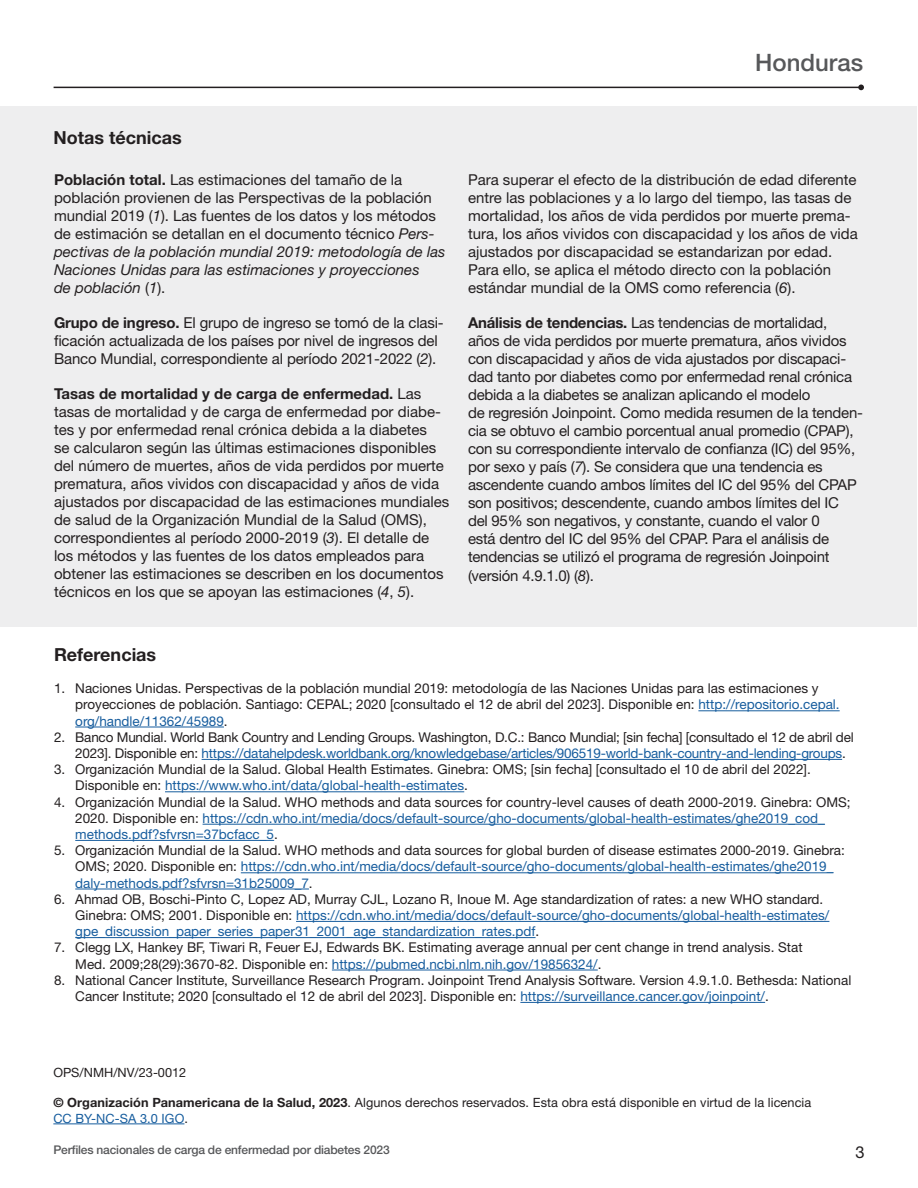
<style>
.page{position:relative;width:918px;height:1188px;background:#fff}
.page>*{position:absolute;margin:0;border:0;box-sizing:border-box;transform-origin:0 0}
.nombre_país{font:500 24px "Helvetica Neue LT Std";color:#57585a}
.nombre_país-2{font:700 18px "Helvetica Neue LT Std";color:#231f20}
.referencias_título{font:700 18px "Helvetica Neue LT Std";color:#231f20}
.t1{font:16.5px "Helvetica Neue LT Std";color:#231f20}
.nota_tecnica_texto{font:15px/18px "Helvetica Neue LT Std";color:#231f20}
.referencias{font:13.5px/16.2px "Helvetica Neue LT Std";color:#231f20}
.referencias-2{font:13.5px/16.2px "Helvetica Neue LT Std";color:#175d9e}
.nota_tecnica_texto-2{font:12.75px/15.3px "Helvetica Neue LT Std";letter-spacing:.005em;color:#231f20}
.t2{font:500 12px "Helvetica Neue LT Std";letter-spacing:-.015em;color:#57585a}
.s1{font-weight:700}
.s2{font-style:italic}
.s3{color:#175d9e}
.s4{color:#231f20}
</style>
<div class="page">
<hr style="left:54px;top:87px;width:808px;height:1px;background:#231f20">
<svg style="left:858px;top:85px;width:6px;height:5px"></svg>
<div style="left:1px;top:106px;width:916px;height:521px;background:#eeeeef"></div>
<hr style="left:698px;top:710px;width:142px;height:1px;background:#175d9e">
<hr style="left:75px;top:727px;width:149px;height:1px;background:#175d9e">
<hr style="left:202px;top:759px;width:640px;height:1px;background:#175d9e">
<hr style="left:165px;top:791px;width:299px;height:1px;background:#175d9e">
<hr style="left:203px;top:824px;width:622px;height:1px;background:#175d9e">
<hr style="left:75px;top:840px;width:199px;height:1px;background:#175d9e">
<hr style="left:241px;top:872px;width:592px;height:1px;background:#175d9e">
<hr style="left:75px;top:889px;width:234px;height:1px;background:#175d9e">
<hr style="left:296px;top:921px;width:533px;height:1px;background:#175d9e">
<hr style="left:75px;top:937px;width:461px;height:1px;background:#175d9e">
<hr style="left:332px;top:970px;width:266px;height:1px;background:#175d9e">
<hr style="left:520px;top:1002px;width:245px;height:1px;background:#175d9e">
<hr style="left:53px;top:1124px;width:131px;height:1px;background:#175d9e">
<p class="nombre_país" style="left:755px;top:48px;width:110px">Honduras</p>
<p class="nombre_país-2" style="left:54px;top:126px;width:130px">Notas técnicas</p>
<p class="nota_tecnica_texto" style="left:54px;top:170px;width:393px"><span class="s1">Población total.</span> Las estimaciones del tamaño de la población provienen de las Perspectivas de la población mundial 2019 (<span class="s2">1</span>). Las fuentes de los datos y los métodos de estimación se detallan en el documento técnico <span class="s2">Pers&shy;pectivas de la población mundial 2019: metodología de las Naciones Unidas para las estimaciones y proyecciones<br>de población</span> (<span class="s2">1</span>).</p>
<p class="nota_tecnica_texto" style="left:54px;top:313px;width:391px"><span class="s1">Grupo de ingreso.</span> El grupo de ingreso se tomó de la clasi&shy;ficación actualizada de los países por nivel de ingresos del<br>Banco Mundial, correspondiente al período 2021-2022 (<span class="s2">2</span>).</p>
<p class="nota_tecnica_texto" style="left:54px;top:384px;width:397px"><span class="s1">Tasas de mortalidad y de carga de enfermedad.</span> Las tasas de mortalidad y de carga de enfermedad por diabe&shy;tes y por enfermedad renal crónica debida a la diabetes<br>se calcularon según las últimas estimaciones disponibles del número de muertes, años de vida perdidos por muerte prematura, años vividos con discapacidad y años de vida ajustados por discapacidad de las estimaciones mundiales de salud de la Organización Mundial de la Salud (OMS), correspondientes al período 2000-2019 (<span class="s2">3</span>). El detalle de los métodos y las fuentes de los datos empleados para obtener las estimaciones se describen en los documentos técnicos en los que se apoyan las estimaciones (<span class="s2">4</span>, <span class="s2">5</span>).</p>
<p class="nota_tecnica_texto" style="left:468px;top:170px;width:391px">Para superar el efecto de la distribución de edad diferente entre las poblaciones y a lo largo del tiempo, las tasas de mortalidad, los años de vida perdidos por muerte prema&shy;tura, los años vividos con discapacidad y los años de vida ajustados por discapacidad se estandarizan por edad.<br>Para ello, se aplica el método directo con la población estándar mundial de la OMS como referencia (<span class="s2">6</span>).</p>
<p class="nota_tecnica_texto" style="left:468px;top:313px;width:397px"><span class="s1">Análisis de tendencias.</span> Las tendencias de mortalidad,<br>años de vida perdidos por muerte prematura, años vividos con discapacidad y años de vida ajustados por discapaci&shy;dad tanto por diabetes como por enfermedad renal crónica debida a la diabetes se analizan aplicando el modelo<br>de regresión Joinpoint. Como medida resumen de la tenden&shy;cia se obtuvo el cambio porcentual anual promedio (CPAP), con su correspondiente intervalo de confianza (IC) del 95%, por sexo y país (<span class="s2">7</span>). Se considera que una tendencia es ascendente cuando ambos límites del IC del 95% del CPAP son positivos; descendente, cuando ambos límites del IC<br>del 95% son negativos, y constante, cuando el valor 0<br>está dentro del IC del 95% del CPAP. Para el análisis de tendencias se utilizó el programa de regresión Joinpoint</p>
<p class="nota_tecnica_texto" style="left:468px;top:567px;width:127px">(versión 4.9.1.0) (<span class="s2">8</span>).</p>
<p class="referencias_título" style="left:54px;top:643px;width:104px">Referencias</p>
<p class="referencias" style="left:75px;top:680px;width:766px;text-indent:-21px">1. Naciones Unidas. Perspectivas de la población mundial 2019: metodología de las Naciones Unidas para las estimaciones y proyecciones de población. Santiago: CEPAL; 2020 [consultado el 12 de abril del 2023]. Disponible en: <span class="s3">http://repositorio.cepal. org/handle/11362/45989</span>.</p>
<p class="referencias" style="left:75px;top:729px;width:780px;text-indent:-21px">2. Banco Mundial. World Bank Country and Lending Groups. Washington, D.C.: Banco Mundial; [sin fecha] [consultado el 12 de abril del<br>2023]. Disponible en: <span class="s3">https://datahelpdesk.worldbank.org/knowledgebase/articles/906519-world-bank-country-and-lending-groups</span>.</p>
<p class="referencias" style="left:75px;top:761px;width:737px;text-indent:-21px">3. Organización Mundial de la Salud. Global Health Estimates. Ginebra: OMS; [sin fecha] [consultado el 10 de abril del 2022].<br>Disponible en: <span class="s3">https://www.who.int/data/global-health-estimates</span>.</p>
<p class="referencias" style="left:75px;top:794px;width:777px;text-indent:-21px">4. Organización Mundial de la Salud. WHO methods and data sources for country-level causes of death 2000-2019. Ginebra: OMS;<br>2020. Disponible en: <span class="s3">https://cdn.who.int/media/docs/default-source/gho-documents/global-health-estimates/ghe2019_cod_ methods.pdf?sfvrsn=37bcfacc_5</span>.</p>
<p class="referencias" style="left:75px;top:842px;width:771px;text-indent:-21px">5. Organización Mundial de la Salud. WHO methods and data sources for global burden of disease estimates 2000-2019. Ginebra:<br>OMS; 2020. Disponible en: <span class="s3">https://cdn.who.int/media/docs/default-source/gho-documents/global-health-estimates/ghe2019_ daly-methods.pdf?sfvrsn=31b25009_7</span>.</p>
<p class="referencias-2" style="left:75px;top:891px;width:756px;text-indent:-21px"><span class="s4">6. Ahmad OB, Boschi-Pinto C, Lopez AD, Murray CJL, Lozano R, Inoue M. Age standardization of rates: a new WHO standard.<br>Ginebra: OMS; 2001. Disponible en:</span> https://cdn.who.int/media/docs/default-source/gho-documents/global-health-estimates/ gpe_discussion_paper_series_paper31_2001_age_standardization_rates.pdf<span class="s4">.</span></p>
<p class="referencias" style="left:75px;top:939px;width:729px;text-indent:-21px">7. Clegg LX, Hankey BF, Tiwari R, Feuer EJ, Edwards BK. Estimating average annual per cent change in trend analysis. Stat<br>Med. 2009;28(29):3670-82. Disponible en: <span class="s3">https://pubmed.ncbi.nlm.nih.gov/19856324/</span>.</p>
<p class="referencias" style="left:75px;top:972px;width:778px;text-indent:-21px">8. National Cancer Institute, Surveillance Research Program. Joinpoint Trend Analysis Software. Version 4.9.1.0. Bethesda: National<br>Cancer Institute; 2020 [consultado el 12 de abril del 2023]. Disponible en: <span class="s3">https://surveillance.cancer.gov/joinpoint/</span>.</p>
<p class="nota_tecnica_texto-2" style="left:53px;top:1064px;width:134px">OPS/NMH/NV/23-0012</p>
<p class="nota_tecnica_texto-2" style="left:53px;top:1095px;width:759px"><span class="s1">© Organización Panamericana de la Salud, 2023</span>. Algunos derechos reservados. Esta obra está disponible en virtud de la licencia<br><span class="s3">CC BY-NC-SA 3.0 IGO</span>.</p>
<p class="t2" style="left:53px;top:1143px;width:338px">Perfiles nacionales de carga de enfermedad por diabetes 2023</p>
<p class="t1" style="left:855px;top:1142px;width:11px">3</p>
</div>
